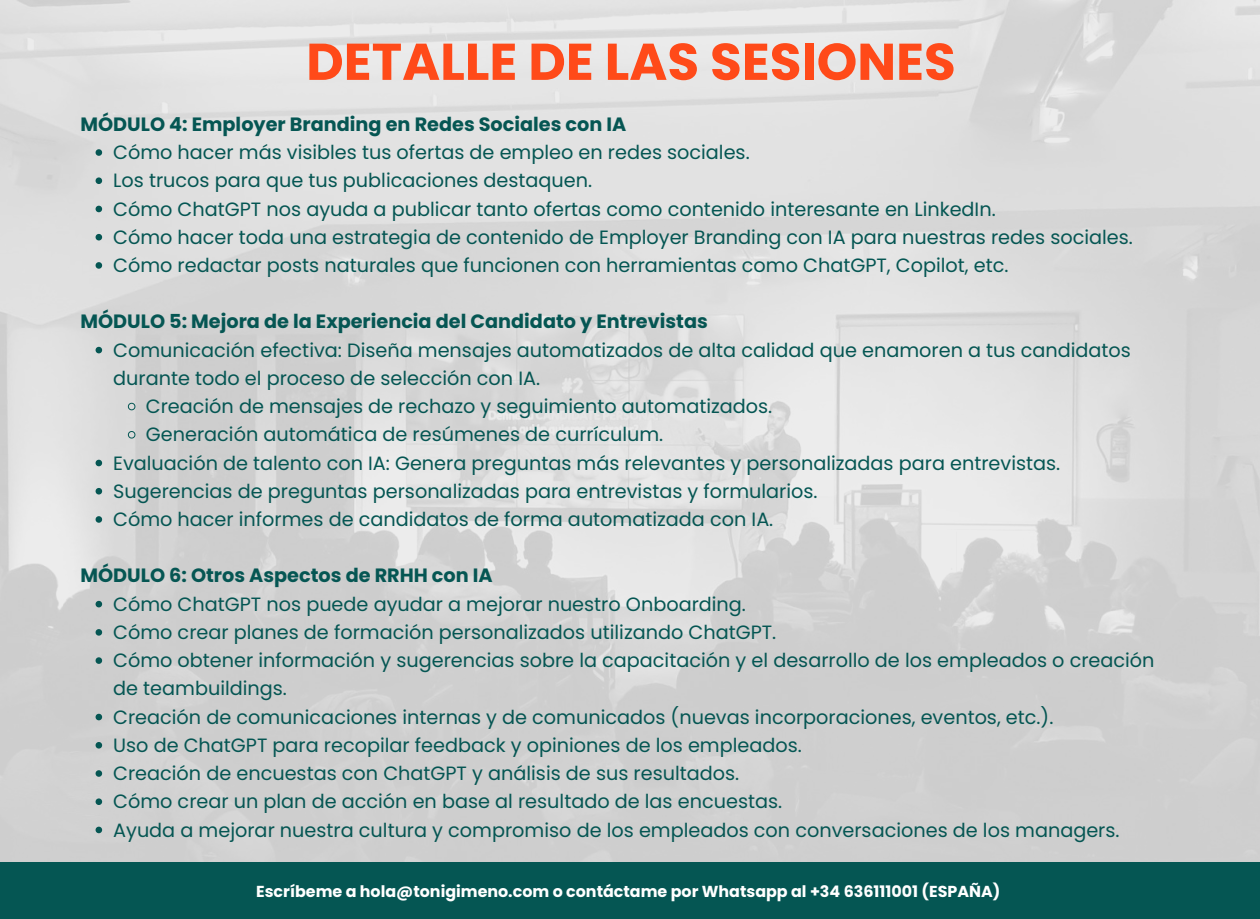
<style>
.page{position:relative;width:1260px;height:919px;background:#fff}
.page>*{position:absolute;margin:0;border:0;box-sizing:border-box;transform-origin:0 0}
.t1{font:700 51.62px "Poppins";color:#ff4a19}
.t2{font:19.25px/28.2px "Poppins";color:#055653}
.t3{font:700 19.25px "Poppins";color:#055653}
.t4{font:700 15.92px "Poppins";color:#fff}
</style>
<div class="page">
<img style="left:0;top:0;width:1260px;height:862px">
<svg style="left:96px;top:149px;width:6px;height:7px"></svg>
<svg style="left:96px;top:177px;width:6px;height:7px"></svg>
<svg style="left:96px;top:206px;width:6px;height:6px"></svg>
<svg style="left:96px;top:234px;width:6px;height:6px"></svg>
<svg style="left:96px;top:262px;width:6px;height:7px"></svg>
<svg style="left:96px;top:347px;width:6px;height:6px"></svg>
<svg style="left:128px;top:402px;width:8px;height:9px"></svg>
<svg style="left:128px;top:431px;width:8px;height:8px"></svg>
<svg style="left:96px;top:460px;width:6px;height:6px"></svg>
<svg style="left:96px;top:488px;width:6px;height:6px"></svg>
<svg style="left:96px;top:516px;width:6px;height:7px"></svg>
<svg style="left:96px;top:601px;width:6px;height:6px"></svg>
<svg style="left:96px;top:629px;width:6px;height:6px"></svg>
<svg style="left:96px;top:657px;width:6px;height:7px"></svg>
<svg style="left:96px;top:714px;width:6px;height:6px"></svg>
<svg style="left:96px;top:742px;width:6px;height:6px"></svg>
<svg style="left:96px;top:770px;width:6px;height:7px"></svg>
<svg style="left:96px;top:798px;width:6px;height:7px"></svg>
<svg style="left:96px;top:826px;width:6px;height:7px"></svg>
<div style="left:0;top:862px;width:1260px;height:57px;background:#055653"></div>
<p class="t1" style="left:306px;top:26px;width:651px">DETALLE DE LAS SESIONES</p>
<p class="t3" style="left:80px;top:111px;width:548px">MÓDULO 4: Employer Branding en Redes Sociales con IA</p>
<h1 class="t2" style="left:113px;top:138px;width:638px">Cómo hacer más visibles tus ofertas de empleo en redes sociales.</h1>
<h2 class="t2" style="left:113px;top:166px;width:481px">Los trucos para que tus publicaciones destaquen.</h2>
<p class="t2" style="left:113px;top:195px;width:884px">Cómo ChatGPT nos ayuda a publicar tanto ofertas como contenido interesante en LinkedIn.</p>
<p class="t2" style="left:113px;top:223px;width:1021px">Cómo hacer toda una estrategia de contenido de Employer Branding con IA para nuestras redes sociales.</p>
<p class="t2" style="left:113px;top:251px;width:897px">Cómo redactar posts naturales que funcionen con herramientas como ChatGPT, Copilot, etc.</p>
<p class="t3" style="left:80px;top:308px;width:629px">MÓDULO 5: Mejora de la Experiencia del Candidato y Entrevistas</p>
<p class="t2" style="left:113px;top:336px;width:1019px">Comunicación efectiva: Diseña mensajes automatizados de alta calidad que enamoren a tus candidatos durante todo el proceso de selección con IA.</p>
<h2 class="t2" style="left:146px;top:392px;width:628px">Creación de mensajes de rechazo y seguimiento automatizados.</h2>
<p class="t2" style="left:146px;top:420px;width:519px">Generación automática de resúmenes de currículum.</p>
<p class="t2" style="left:113px;top:449px;width:949px">Evaluación de talento con IA: Genera preguntas más relevantes y personalizadas para entrevistas.</p>
<p class="t2" style="left:113px;top:477px;width:706px">Sugerencias de preguntas personalizadas para entrevistas y formularios.</p>
<p class="t2" style="left:113px;top:505px;width:662px">Cómo hacer informes de candidatos de forma automatizada con IA.</p>
<p class="t3" style="left:80px;top:562px;width:414px">MÓDULO 6: Otros Aspectos de RRHH con IA</p>
<p class="t2" style="left:113px;top:590px;width:634px">Cómo ChatGPT nos puede ayudar a mejorar nuestro Onboarding.</p>
<h2 class="t2" style="left:113px;top:618px;width:665px">Cómo crear planes de formación personalizados utilizando ChatGPT.</h2>
<p class="t2" style="left:113px;top:646px;width:1043px">Cómo obtener información y sugerencias sobre la capacitación y el desarrollo de los empleados o creación de teambuildings.</p>
<p class="t2" style="left:113px;top:703px;width:942px">Creación de comunicaciones internas y de comunicados (nuevas incorporaciones, eventos, etc.).</p>
<p class="t2" style="left:113px;top:731px;width:690px">Uso de ChatGPT para recopilar feedback y opiniones de los empleados.</p>
<p class="t2" style="left:113px;top:759px;width:628px">Creación de encuestas con ChatGPT y análisis de sus resultados.</p>
<p class="t2" style="left:113px;top:787px;width:670px">Cómo crear un plan de acción en base al resultado de las encuestas.</p>
<p class="t2" style="left:113px;top:815px;width:1008px">Ayuda a mejorar nuestra cultura y compromiso de los empleados con conversaciones de los managers.</p>
<p class="t4" style="left:256px;top:880px;width:746px">Escríbeme a hola@tonigimeno.com o contáctame por Whatsapp al +34 636111001 (ESPAÑA)</p>
</div>
